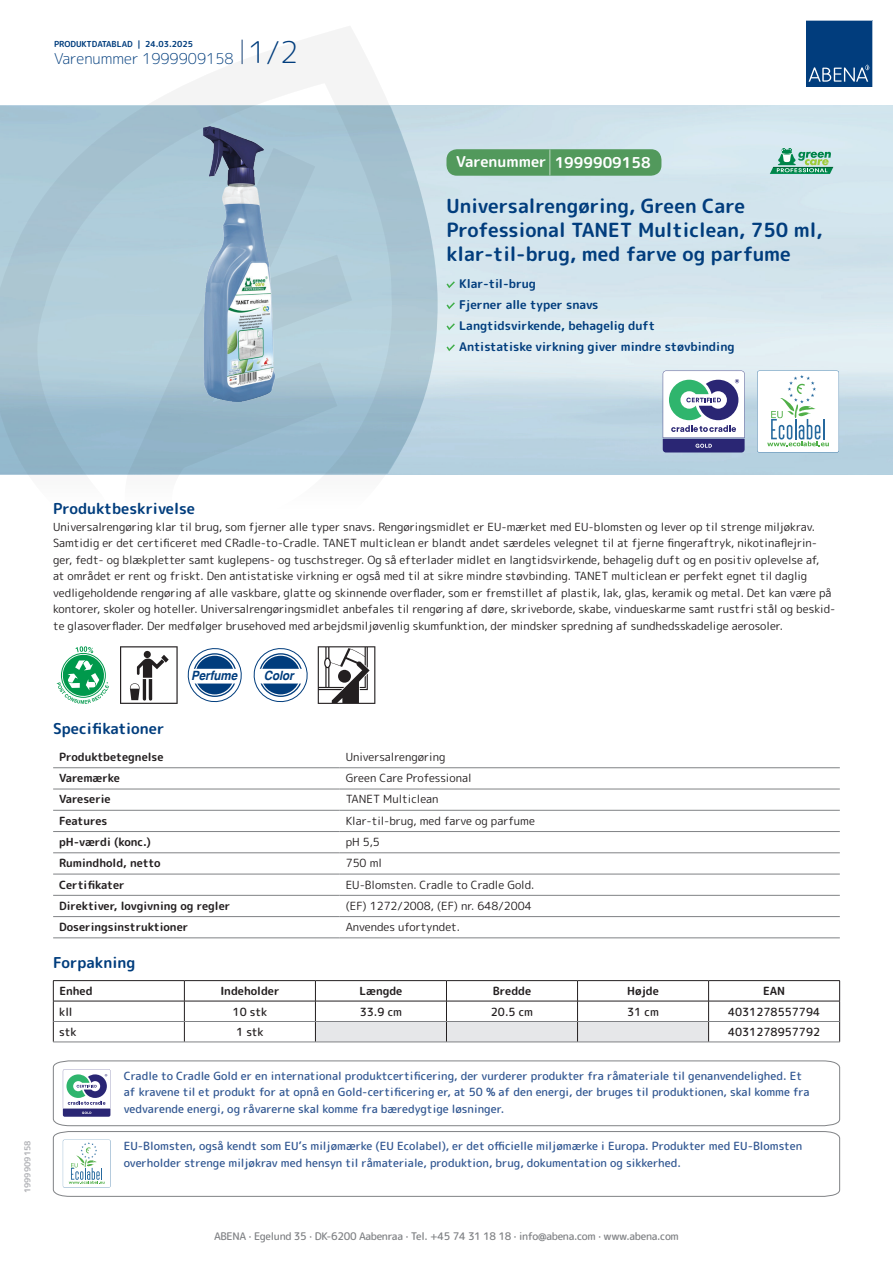
<style>
.page{position:relative;width:893px;height:1263px;background:#fff}
.page>*{position:absolute;margin:0;border:0;box-sizing:border-box;transform-origin:0 0}
.t1{font:700 19.5px/24px "Rounded Mplus 1 c";color:#013d7d}
.t2{font:700 15px "Rounded Mplus 1 c";color:#013d7d}
.t3{font:300 15px "Rounded Mplus 1 c";color:#013d7d}
.t4{font:700 15px "Rounded Mplus 1 c";color:#fff}
.t5{font:italic 700 12.75px "Helvetica";letter-spacing:-.005em;color:#013d7d;scale:.9 1}
.t6{font:700 12px/21px "Rounded Mplus 1 c";color:#013d7d}
.t7{font:11.25px/16.5px "Rounded Mplus 1 c";color:#231f20}
.t8{font:500 11.25px/16.5px "Rounded Mplus 1 c";color:#305691}
.t9{font:700 11.25px "Rounded Mplus 1 c";color:#231f20}
.t10{font:500 11.25px "Rounded Mplus 1 c";color:#231f20}
.t11{font:500 10.5px "Rounded Mplus 1 c";letter-spacing:-.03em;color:#808285}
.t12{font:700 8.25px "Rounded Mplus 1 c";color:#013d7d}
.t13{font:700 8.25px "Rounded Mplus 1 c";color:#b2b3b7}
.s1{font-size:30px}
.s2{font-size:25.5px}
</style>
<div class="page">
<svg style="left:0;top:26px;width:439px;height:449px"></svg>
<svg style="left:0;top:106px;width:438px;height:368px;background:#a8c5d4"></svg>
<svg style="left:242px;top:40px;width:1px;height:24px"></svg>
<svg style="left:806px;top:20px;width:67px;height:67px;background:#144b86"></svg>
<img style="left:204px;top:127px;width:70px;height:275px">
<svg style="left:57px;top:646px;width:52px;height:58px"></svg>
<svg style="left:120px;top:646px;width:58px;height:58px"></svg>
<svg style="left:187px;top:648px;width:55px;height:55px"></svg>
<svg style="left:253px;top:648px;width:55px;height:55px"></svg>
<svg style="left:318px;top:646px;width:57px;height:58px"></svg>
<hr style="left:53px;top:767px;width:287px;height:1px;background:#808285">
<hr style="left:340px;top:767px;width:500px;height:1px;background:#808285">
<hr style="left:53px;top:789px;width:287px;height:1px;background:#808285">
<hr style="left:340px;top:789px;width:500px;height:1px;background:#808285">
<hr style="left:53px;top:810px;width:287px;height:1px;background:#808285">
<hr style="left:340px;top:810px;width:500px;height:1px;background:#808285">
<hr style="left:53px;top:831px;width:287px;height:1px;background:#808285">
<hr style="left:340px;top:831px;width:500px;height:1px;background:#808285">
<hr style="left:53px;top:852px;width:287px;height:1px;background:#808285">
<hr style="left:340px;top:852px;width:500px;height:1px;background:#808285">
<hr style="left:53px;top:874px;width:287px;height:1px;background:#808285">
<hr style="left:340px;top:874px;width:500px;height:1px;background:#808285">
<hr style="left:53px;top:895px;width:287px;height:1px;background:#808285">
<hr style="left:340px;top:895px;width:500px;height:1px;background:#808285">
<hr style="left:53px;top:916px;width:287px;height:1px;background:#808285">
<hr style="left:340px;top:916px;width:500px;height:1px;background:#808285">
<hr style="left:53px;top:937px;width:287px;height:1px;background:#808285">
<hr style="left:340px;top:937px;width:500px;height:1px;background:#808285">
<hr style="left:53px;top:980px;width:131px;height:1px;background:#231f20">
<hr style="left:184px;top:980px;width:131px;height:1px;background:#231f20">
<hr style="left:315px;top:980px;width:131px;height:1px;background:#231f20">
<hr style="left:446px;top:980px;width:131px;height:1px;background:#231f20">
<hr style="left:577px;top:980px;width:132px;height:1px;background:#231f20">
<hr style="left:709px;top:980px;width:131px;height:1px;background:#231f20">
<hr style="left:53px;top:1001px;width:131px;height:1px;background:#231f20">
<hr style="left:184px;top:1001px;width:131px;height:1px;background:#231f20">
<hr style="left:709px;top:1001px;width:131px;height:1px;background:#231f20">
<svg style="left:53px;top:981px;width:1px;height:61px"></svg>
<svg style="left:184px;top:981px;width:1px;height:61px"></svg>
<svg style="left:315px;top:981px;width:394px;height:61px"></svg>
<svg style="left:839px;top:981px;width:1px;height:61px"></svg>
<hr style="left:54px;top:1021px;width:130px;height:1px;background:#808285">
<hr style="left:184px;top:1021px;width:131px;height:1px;background:#808285">
<hr style="left:315px;top:1021px;width:131px;height:1px;background:#808285">
<hr style="left:446px;top:1021px;width:131px;height:1px;background:#808285">
<hr style="left:577px;top:1021px;width:132px;height:1px;background:#808285">
<hr style="left:709px;top:1021px;width:130px;height:1px;background:#808285">
<hr style="left:53px;top:1042px;width:131px;height:1px;background:#808285">
<hr style="left:184px;top:1042px;width:131px;height:1px;background:#808285">
<hr style="left:315px;top:1042px;width:131px;height:1px;background:#808285">
<hr style="left:446px;top:1042px;width:131px;height:1px;background:#808285">
<hr style="left:577px;top:1042px;width:132px;height:1px;background:#808285">
<hr style="left:709px;top:1042px;width:131px;height:1px;background:#808285">
<svg style="left:53px;top:1060px;width:787px;height:66px"></svg>
<svg style="left:53px;top:1131px;width:787px;height:66px"></svg>
<svg style="left:663px;top:371px;width:82px;height:81px"></svg>
<svg style="left:757px;top:371px;width:82px;height:81px"></svg>
<svg style="left:446px;top:281px;width:9px;height:7px"></svg>
<svg style="left:446px;top:302px;width:9px;height:7px"></svg>
<svg style="left:446px;top:323px;width:9px;height:7px"></svg>
<svg style="left:446px;top:344px;width:9px;height:7px"></svg>
<div style="left:446px;top:149px;width:215px;height:27px;background:#52995c;border-radius:10px"></div>
<svg style="left:770px;top:148px;width:63px;height:26px;background:#82c0a5"></svg>
<p class="t12" style="left:54px;top:38px;width:141px">PRODUKTDATABLAD | 24.03.2025</p>
<h2 class="t3" style="left:54px;top:48px;width:246px">Varenummer 1999909158 <span class="s1">1/2</span></h2>
<h2 class="t4" style="left:456px;top:152px;width:196px">Varenummer <span class="s2">|</span> 1999909158</h2>
<h1 class="t1" style="left:446px;top:194px;width:378px">Universalrengøring, Green Care<br>Professional TANET Multiclean, 750 ml, klar-til-brug, med farve og parfume</h1>
<p class="t6" style="left:459px;top:273px;width:277px">Klar-til-brug<br>Fjerner alle typer snavs<br>Langtidsvirkende, behagelig duft<br>Antistatiske virkning giver mindre støvbinding</p>
<p class="t13" style="left:22px;top:1193px;width:54px;rotate:-90deg">1999909158</p>
<h2 class="t2" style="left:53px;top:498px;width:143px">Produktbeskrivelse</h2>
<p class="t7" style="left:53px;top:518px;width:784px">Universalrengøring klar til brug, som fjerner alle typer snavs. Rengøringsmidlet er EU-mærket med EU-blomsten og lever op til strenge miljøkrav.<br>Samtidig er det certificeret med CRadle-to-Cradle. TANET multiclean er blandt andet særdeles velegnet til at fjerne fingeraftryk, nikotinaflejrin&shy;ger, fedt- og blækpletter samt kuglepens- og tuschstreger. Og så efterlader midlet en langtidsvirkende, behagelig duft og en positiv oplevelse af,<br>at området er rent og friskt. Den antistatiske virkning er også med til at sikre mindre støvbinding. TANET multiclean er perfekt egnet til daglig vedligeholdende rengøring af alle vaskbare, glatte og skinnende overflader, som er fremstillet af plastik, lak, glas, keramik og metal. Det kan være på kontorer, skoler og hoteller. Universalrengøringsmidlet anbefales til rengøring af døre, skriveborde, skabe, vindueskarme samt rustfri stål og beskid&shy;te glasoverflader. Der medfølger brusehoved med arbejdsmiljøvenlig skumfunktion, der mindsker spredning af sundhedsskadelige aerosoler.</p>
<p class="t5" style="left:191px;top:665px;width:53px">Perfume</p>
<p class="t5" style="left:264px;top:665px;width:35px">Color</p>
<h2 class="t2" style="left:53px;top:718px;width:113px">Specifikationer</h2>
<p class="t9" style="left:59px;top:749px;width:106px">Produktbetegnelse</p>
<p class="t7" style="left:346px;top:748px;width:101px">Universalrengøring</p>
<p class="t9" style="left:59px;top:770px;width:62px">Varemærke</p>
<p class="t7" style="left:346px;top:770px;width:127px">Green Care Professional</p>
<p class="t9" style="left:59px;top:791px;width:53px">Vareserie</p>
<p class="t7" style="left:346px;top:791px;width:94px">TANET Multiclean</p>
<p class="t9" style="left:59px;top:813px;width:50px">Features</p>
<p class="t7" style="left:346px;top:812px;width:191px">Klar-til-brug, med farve og parfume</p>
<p class="t9" style="left:59px;top:834px;width:93px">pH-værdi (konc.)</p>
<p class="t7" style="left:346px;top:834px;width:36px">pH 5,5</p>
<p class="t9" style="left:59px;top:855px;width:103px">Rumindhold, netto</p>
<p class="t7" style="left:346px;top:855px;width:38px">750 ml</p>
<p class="t9" style="left:59px;top:876px;width:67px">Certifikater</p>
<p class="t7" style="left:346px;top:876px;width:190px">EU-Blomsten. Cradle to Cradle Gold.</p>
<p class="t9" style="left:59px;top:898px;width:173px">Direktiver, lovgivning og regler</p>
<p class="t7" style="left:346px;top:897px;width:188px">(EF) 1272/2008, (EF) nr. 648/2004</p>
<p class="t9" style="left:59px;top:919px;width:131px">Doseringsinstruktioner</p>
<p class="t7" style="left:346px;top:919px;width:116px">Anvendes ufortyndet.</p>
<h2 class="t2" style="left:53px;top:952px;width:84px">Forpakning</h2>
<p class="t9" style="left:59px;top:983px;width:35px">Enhed</p>
<p class="t9" style="left:220px;top:983px;width:61px">Indeholder</p>
<p class="t9" style="left:359px;top:983px;width:44px">Længde</p>
<p class="t9" style="left:493px;top:983px;width:40px">Bredde</p>
<p class="t9" style="left:627px;top:983px;width:33px">Højde</p>
<p class="t9" style="left:763px;top:983px;width:24px">EAN</p>
<p class="t10" style="left:59px;top:1003px;width:15px">kll</p>
<p class="t10" style="left:233px;top:1003px;width:36px">10 stk</p>
<p class="t10" style="left:360px;top:1003px;width:44px">33.9 cm</p>
<p class="t10" style="left:491px;top:1003px;width:44px">20.5 cm</p>
<p class="t10" style="left:627px;top:1003px;width:33px">31 cm</p>
<p class="t10" style="left:728px;top:1003px;width:94px">4031278557794</p>
<p class="t10" style="left:59px;top:1024px;width:19px">stk</p>
<p class="t10" style="left:236px;top:1024px;width:29px">1 stk</p>
<p class="t10" style="left:728px;top:1024px;width:94px">4031278957792</p>
<p class="t8" style="left:124px;top:1067px;width:687px">Cradle to Cradle Gold er en international produktcertificering, der vurderer produkter fra råmateriale til genanvendelighed. Et af kravene til et produkt for at opnå en Gold-certificering er, at 50 % af den energi, der bruges til produktionen, skal komme fra vedvarende energi, og råvarerne skal komme fra bæredygtige løsninger.</p>
<p class="t8" style="left:124px;top:1138px;width:680px">EU-Blomsten, også kendt som EU’s miljømærke (EU Ecolabel), er det officielle miljømærke i Europa. Produkter med EU-Blomsten overholder strenge miljøkrav med hensyn til råmateriale, produktion, brug, dokumentation og sikkerhed.</p>
<p class="t11" style="left:214px;top:1229px;width:466px">ABENA · Egelund 35 · DK-6200 Aabenraa · Tel. +45 74 31 18 18 · info@abena.com · www.abena.com</p>
</div>
